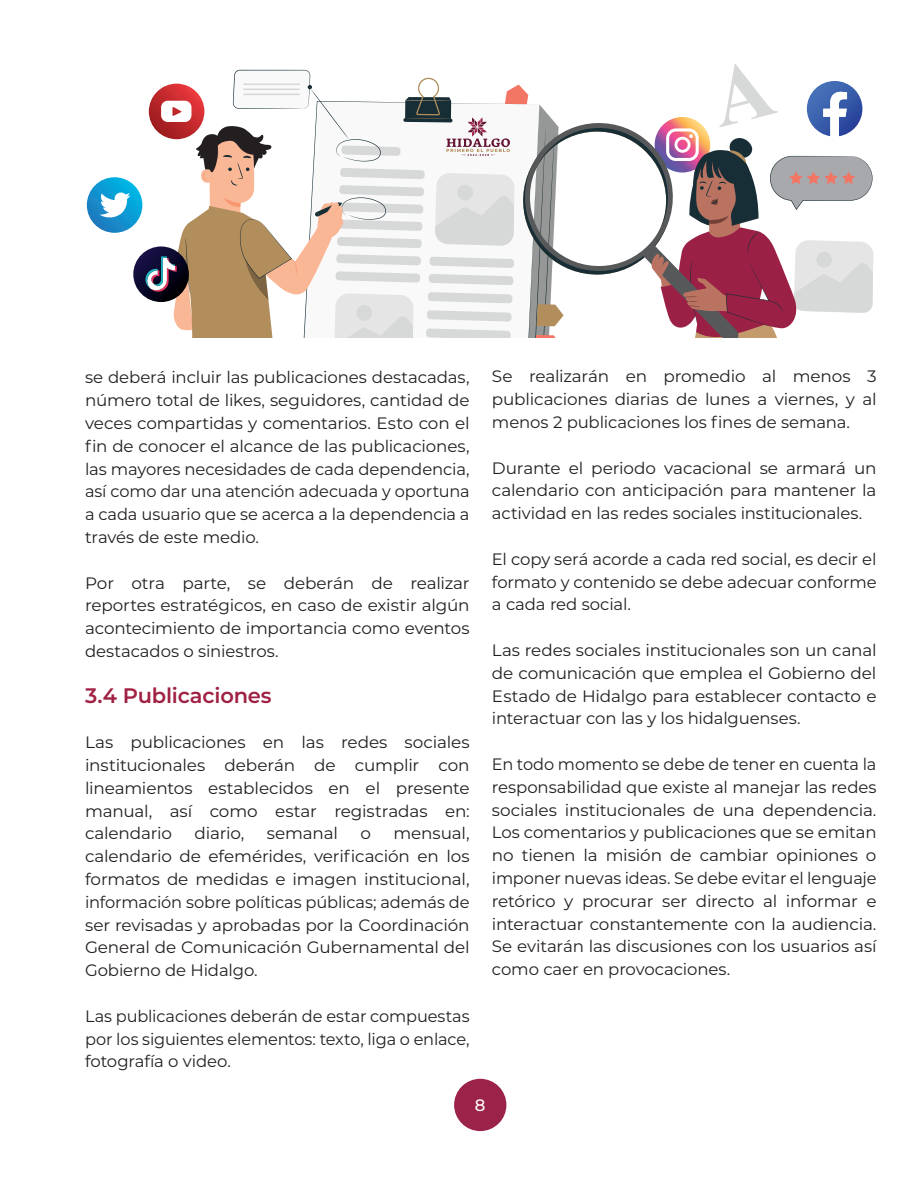
<style>
.page{position:relative;width:918px;height:1188px;background:#fff}
.page>*{position:absolute;margin:0;border:0;box-sizing:border-box;transform-origin:0 0}
.sub_titulo{font:600 21px "Montserrat";letter-spacing:-.01em;color:#a02142}
.texto{font:16.5px/22.8px "Montserrat";letter-spacing:-.01em;color:#231f20;text-align:justify}
.t1{font:500 16.5px "Montserrat";color:#fff}
</style>
<div class="page">
<div style="left:454px;top:1079px;width:52px;height:52px;background:#9b2248;border-radius:50%"></div>
<svg style="left:87px;top:177px;width:55px;height:56px;background:#1298d2"></svg>
<svg style="left:100px;top:192px;width:30px;height:26px"></svg>
<svg style="left:133px;top:246px;width:56px;height:56px"></svg>
<svg style="left:146px;top:64px;width:728px;height:273px"></svg>
<p class="texto" style="left:85px;top:366px;width:386px">se deberá incluir las publicaciones destacadas, número total de likes, seguidores, cantidad de veces compartidas y comentarios. Esto con el fin de conocer el alcance de las publicaciones, las mayores necesidades de cada dependencia, así como dar una atención adecuada y oportuna a cada usuario que se acerca a la dependencia a través de este medio.</p>
<p class="texto" style="left:85px;top:571px;width:386px">Por otra parte, se deberán de realizar reportes estratégicos, en caso de existir algún acontecimiento de importancia como eventos destacados o siniestros.</p>
<p class="sub_titulo" style="left:85px;top:680px;width:188px">3.4 Publicaciones</p>
<p class="texto" style="left:85px;top:730px;width:386px">Las publicaciones en las redes sociales institucionales deberán de cumplir con lineamientos establecidos en el presente manual, así como estar registradas en: calendario</p>
<p class="texto" style="left:85px;top:822px;width:386px;text-indent:308px">mensual, calendario de efemérides, verificación en los formatos de medidas e imagen institucional, información sobre políticas públicas; además de ser revisadas y aprobadas por la Coordinación General de Comunicación Gubernamental del Gobierno de Hidalgo.</p>
<p class="texto" style="left:85px;top:1004px;width:386px">Las publicaciones deberán de estar compuestas por los siguientes elementos: texto, liga o enlace, fotografía o video.</p>
<p class="texto" style="left:195px;top:822px;width:51px">diario,</p>
<p class="texto" style="left:267px;top:822px;width:73px">semanal</p>
<p class="texto" style="left:360px;top:822px;width:12px">o</p>
<p class="texto" style="left:492px;top:365px;width:386px">Se realizarán en promedio al menos 3 publicaciones diarias de lunes a viernes, y al menos 2 publicaciones los fines de semana.</p>
<p class="texto" style="left:492px;top:456px;width:386px">Durante el periodo vacacional se armará un calendario con anticipación para mantener la actividad en las redes sociales institucionales.</p>
<p class="texto" style="left:492px;top:547px;width:386px">El copy será acorde a cada red social, es decir el formato y contenido se debe adecuar conforme a cada red social.</p>
<p class="texto" style="left:492px;top:638px;width:386px">Las redes sociales institucionales son un canal de comunicación que emplea el Gobierno del Estado de Hidalgo para establecer contacto e interactuar con las y los hidalguenses.</p>
<p class="texto" style="left:492px;top:752px;width:386px">En todo momento se debe de tener en cuenta la responsabilidad que existe al manejar las redes sociales institucionales de una dependencia.<br>Los comentarios y publicaciones que se emitan no tienen la misión de cambiar opiniones o imponer nuevas ideas. Se debe evitar el lenguaje retórico y procurar ser directo al informar e interactuar constantemente con la audiencia.<br>Se evitarán las discusiones con los usuarios así como caer en provocaciones.</p>
<p class="t1" style="left:475px;top:1094px;width:12px">8</p>
</div>
